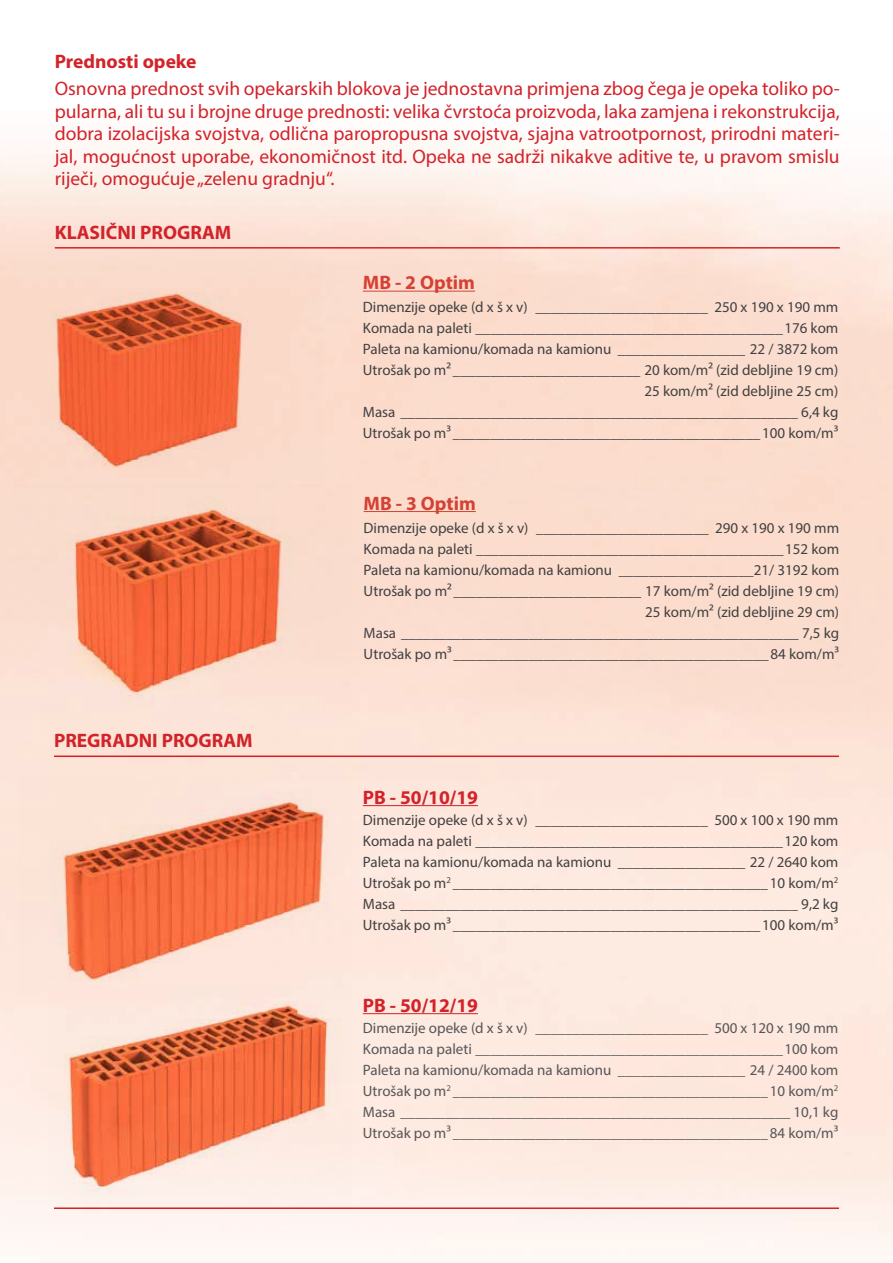
<style>
.page{position:relative;width:893px;height:1263px;background:#fff}
.page>*{position:absolute;margin:0;border:0;box-sizing:border-box;transform-origin:0 0}
.t1{font:19.5px/22.5px "Myriad Pro";color:#d2232a;text-align:justify}
.t2{font:700 19.5px "Myriad Pro";color:#d2232a}
.t3{font:700 19.5px "Myriad Pro";color:#d54134}
.t4{font:15px/21px "Myriad Pro";color:#414042;text-align:right}
.t5{font:15px/21px "Myriad Pro";color:#565659;text-align:justify}
</style>
<div class="page">
<hr style="left:55px;top:247px;width:785px;height:2px;background:#d2232a">
<hr style="left:54px;top:755px;width:785px;height:2px;background:#d2232a">
<hr style="left:54px;top:1207px;width:785px;height:2px;background:#d2232a">
<hr style="left:363px;top:805px;width:115px;height:1px;background:#d2232a">
<img style="left:18px;top:775px;width:334px;height:222px">
<hr style="left:364px;top:511px;width:112px;height:1px;background:#d54134">
<img style="left:0;top:484px;width:350px;height:234px">
<hr style="left:363px;top:291px;width:112px;height:1px;background:#d54134">
<img style="left:0;top:261px;width:322px;height:225px">
<hr style="left:363px;top:1013px;width:115px;height:1px;background:#d2232a">
<img style="left:49px;top:986px;width:302px;height:222px">
<h1 class="t2" style="left:55px;top:49px;width:143px">Prednosti opeke</h1>
<p class="t1" style="left:55px;top:77px;width:786px">Osnovna prednost svih opekarskih blokova je jednostavna primjena zbog čega je opeka toliko po&shy;pularna, ali tu su i brojne druge prednosti: velika čvrstoća proizvoda, laka zamjena i rekonstrukcija, dobra izolacijska svojstva, odlična paropropusna svojstva, sjajna vatrootpornost, prirodni materi&shy;jal, mogućnost uporabe, ekonomičnost itd. Opeka ne sadrži nikakve aditive te, u pravom smislu riječi, omogućuje „zelenu gradnju“.</p>
<h1 class="t2" style="left:55px;top:219px;width:178px">KLASIČNI PROGRAM</h1>
<h1 class="t3" style="left:363px;top:270px;width:114px">MB - 2 Optim</h1>
<p class="t4" style="left:363px;top:296px;width:477px">Dimenzije opeke (d x š x v) _______________________ 250 x 190 x 190 mm Komada na paleti _________________________________________176 kom Paleta na kamionu/komada na kamionu _________________ 22 / 3872 kom Utrošak po m²_________________________ 20 kom/m² (zid debljine 19 cm)<br>25 kom/m² (zid debljine 25 cm)<br>Masa _____________________________________________________ 6,4 kg Utrošak po m³_________________________________________100 kom/m³</p>
<h1 class="t2" style="left:54px;top:728px;width:200px">PREGRADNI PROGRAM</h1>
<h1 class="t3" style="left:364px;top:490px;width:114px">MB - 3 Optim</h1>
<p class="t4" style="left:364px;top:517px;width:477px">Dimenzije opeke (d x š x v) _______________________ 290 x 190 x 190 mm Komada na paleti _________________________________________152 kom Paleta na kamionu/komada na kamionu __________________21/ 3192 kom Utrošak po m²_________________________ 17 kom/m² (zid debljine 19 cm)<br>25 kom/m² (zid debljine 29 cm)<br>Masa _____________________________________________________ 7,5 kg Utrošak po m³__________________________________________84 kom/m³</p>
<h1 class="t2" style="left:363px;top:784px;width:117px">PB - 50/10/19</h1>
<p class="t4" style="left:363px;top:809px;width:477px;text-align:justify">Dimenzije opeke (d x š x v) _______________________ 500 x 100 x 190 mm Komada na paleti _________________________________________120 kom Paleta na kamionu/komada na kamionu _________________ 22 / 2640 kom Utrošak po m<sup>2</sup> __________________________________________ 10 kom/m<sup>2<br></sup>Masa _____________________________________________________ 9,2 kg Utrošak po m³_________________________________________100 kom/m³</p>
<h1 class="t2" style="left:363px;top:992px;width:117px">PB - 50/12/19</h1>
<p class="t5" style="left:363px;top:1017px;width:477px">Dimenzije opeke (d x š x v) _______________________ 500 x 120 x 190 mm Komada na paleti _________________________________________100 kom Paleta na kamionu/komada na kamionu _________________ 24 / 2400 kom Utrošak po m<sup>2</sup> __________________________________________ 10 kom/m<sup>2<br></sup>Masa ____________________________________________________ 10,1 kg Utrošak po m³__________________________________________84 kom/m³</p>
</div>
